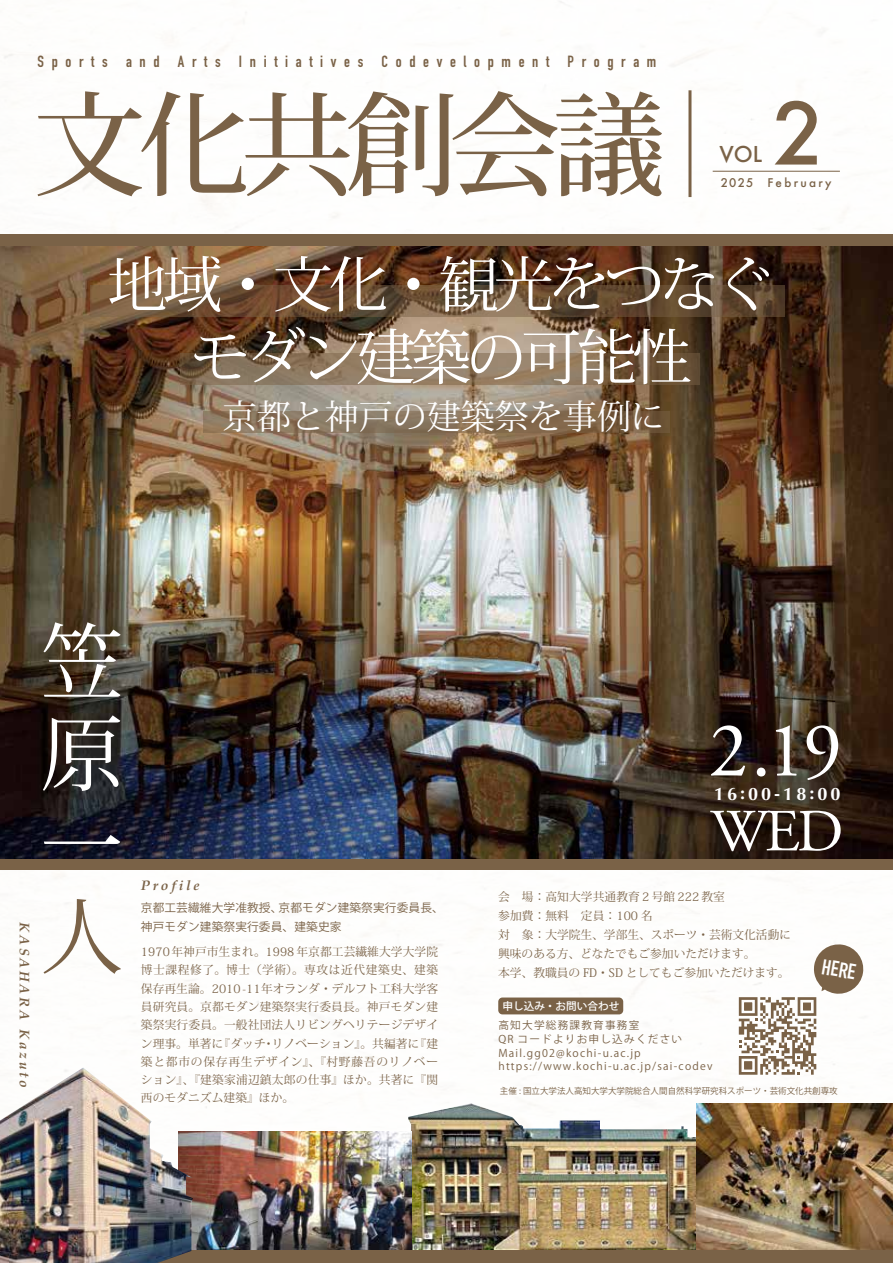
<style>
.page{position:relative;width:893px;height:1263px;background:#fff}
.page>*{position:absolute;margin:0;border:0;box-sizing:border-box;transform-origin:0 0}
.t1{font:500 112.2px "Koz Min Pr 6 N";letter-spacing:-.075em;color:#7a6247}
.t2{font:500 83.25px "Futura";color:#7a6247}
.t3{font:83.1px/91.5px "Koz Min Pr 6 N";color:#fff;text-align:justify}
.t4{font:83.1px "Koz Min Pr 6 N";color:#7a6247}
.t5{font:78px "Adobe Garamond Pro";color:#fff}
.t6{font:60px/72.6px "Koz Min Pr 6 N";letter-spacing:-.08em;color:#fff;text-align:center}
.t7{font:59.7px "Adobe Garamond Pro";color:#fff}
.t8{font:34.05px "Koz Min Pr 6 N";color:#fff}
.t9{font:700 21.3px "DIN Condensed";color:#fff}
.t10{font:500 21.3px "Futura";color:#7a6247}
.t11{font:700 18px "Optima";letter-spacing:.165em;color:#fff}
.t12{font:700 15.9px "DIN Condensed";letter-spacing:.48em;color:#7a6247}
.t13{font:italic 700 13.8px "Palatino";letter-spacing:.2em;color:#7a6247}
.t14{font:11.7px/18.3px "Koz Min Pr 6 N";letter-spacing:.01em;color:#7a6247}
.t15{font:11.7px/19.2px "Koz Go Pro";letter-spacing:.01em;color:#7a6247}
.t16{font:500 11.7px "Futura";letter-spacing:.2em;color:#7a6247}
.t17{font:10.65px/13.8px "Koz Go Pro";letter-spacing:.115em;color:#7a6247}
.t18{font:500 10.65px "Koz Go Pro";color:#fff}
.t19{font:8.55px "Koz Go Pro";color:#7a6247}
</style>
<div class="page">
<img style="left:408px;top:1103px;width:289px;height:148px">
<img style="left:193px;top:1132px;width:218px;height:119px">
<img style="left:697px;top:1103px;width:196px;height:148px">
<div style="left:498px;top:997px;width:125px;height:17px;background:#7a6247;border-radius:4px"></div>
<div style="left:0;top:858px;width:893px;height:12px;background:#7a6247"></div>
<div style="left:0;top:234px;width:893px;height:12px;background:#7a6247"></div>
<img style="left:0;top:246px;width:893px;height:612px">
<hr style="left:688px;top:90px;width:3px;height:107px;background:#7a6247">
<hr style="left:713px;top:171px;width:127px;height:1px;background:#7a6247">
<svg style="left:90px;top:285px;width:694px;height:31px;background:#6b5137"></svg>
<svg style="left:181px;top:353px;width:519px;height:32px;background:#877158"></svg>
<svg style="left:203px;top:411px;width:466px;height:22px;background:#856f55"></svg>
<svg style="left:739px;top:944px;width:125px;height:131px"></svg>
<div style="left:0;top:1251px;width:893px;height:12px;background:#7a6247"></div>
<img style="left:0;top:1068px;width:193px;height:195px">
<h3 class="t12" style="left:38px;top:51px;width:620px">Sports and Arts Initiatives Codevelopment Program</h3>
<h1 class="t1" style="left:34px;top:82px;width:633px">文化共創会議</h1>
<h3 class="t10" style="left:719px;top:140px;width:44px">VOL</h3>
<h2 class="t2" style="left:772px;top:77px;width:53px">2</h2>
<p class="t16" style="left:721px;top:174px;width:112px">2025 February</p>
<h3 class="t6" style="left:107px;top:250px;width:669px">地域・文化・観光をつなぐモダン建築の可能性</h3>
<h3 class="t8" style="left:223px;top:397px;width:444px">京都と神戸の建築祭を事例に</h3>
<h3 class="t3" style="left:40px;top:618px;width:82px">笠原一</h3>
<p class="t13" style="left:36px;top:922px;width:167px;rotate:90deg">KASAHARA Kazuto</p>
<h3 class="t4" style="left:40px;top:889px;width:82px">人</h3>
<p class="t13" style="left:141px;top:873px;width:60px">Profile</p>
<p class="t15" style="left:141px;top:898px;width:305px">京都工芸繊維大学准教授、京都モダン建築祭実行委員長、神戸モダン建築祭実行委員、建築史家</p>
<p class="t14" style="left:141px;top:943px;width:299px;text-align:justify">1970年神戸市生まれ。1998 年京都工芸繊維大学大学院博士課程修了。博士（学術）。専攻は近代建築史、建築保存再生論。2010-11年オランダ・デルフト工科大学客員研究員。京都モダン建築祭実行委員長。神戸モダン建築祭実行委員。一般社団法人リビングヘリテージデザイン理事。単著に『ダッチ・リノベーション』。共編著に『建築と都市の保存再生デザイン』、『村野藤吾のリノベーション』、『建築家浦辺鎮太郎の仕事』ほか。共著に『関西のモダニズム建築』ほか。</p>
<h3 class="t5" style="left:709px;top:704px;width:135px">2.19</h3>
<h3 class="t7" style="left:711px;top:795px;width:134px">WED</h3>
<h3 class="t11" style="left:714px;top:784px;width:128px">16:00-18:00</h3>
<p class="t14" style="left:498px;top:887px;width:294px;line-height:19.2px">会　場：高知大学共通教育 2 号館 222 教室<br>参加費：無料　定員：100 名<br>対　象：大学院生、学部生、スポーツ・芸術文化活動に興味のある方、どなたでもご参加いただけます。<br>本学、教職員の FD・SD としてもご参加いただけます。</p>
<p class="t18" style="left:502px;top:999px;width:118px">申し込み・お問い合わせ</p>
<p class="t17" style="left:498px;top:1018px;width:216px">高知大学総務課教育事務室<br>QR コードよりお申し込みください<br>Mail.gg02@kochi-u.ac.jp https://www.kochi-u.ac.jp/sai-codev</p>
<h3 class="t9" style="left:825px;top:952px;width:35px;rotate:10deg">HERE</h3>
<p class="t19" style="left:500px;top:1085px;width:339px">主催 : 国立大学法人高知大学大学院総合人間自然科学研究科スポーツ・芸術文化共創専攻</p>
</div>
